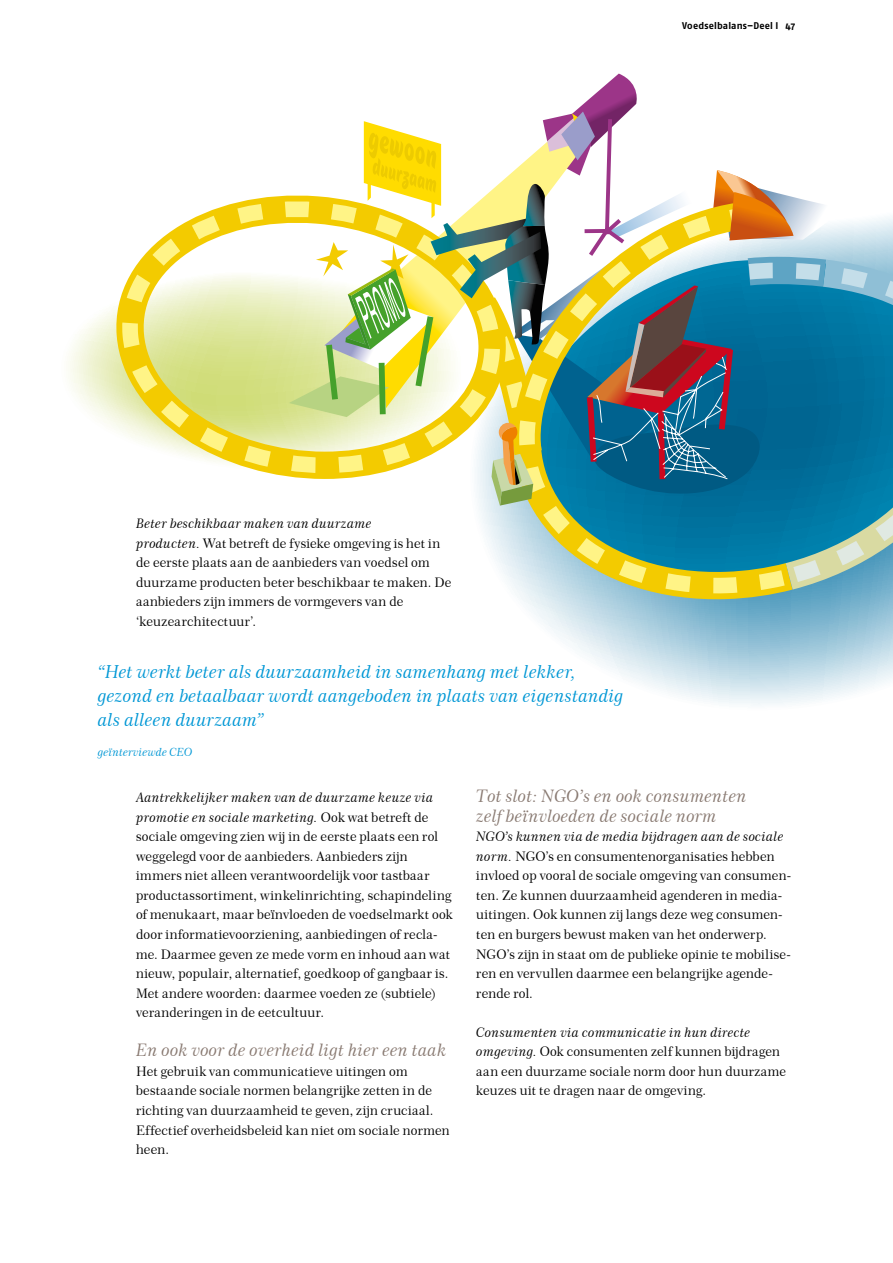
<style>
.page{position:relative;width:893px;height:1263px;background:#fff}
.page>*{position:absolute;margin:0;border:0;box-sizing:border-box;transform-origin:0 0}
.t1{font:18px/24px "Century 751 BT Italic B";letter-spacing:-.005em;color:#0097d5}
.t2{font:17.25px/19.5px "Century 751 BT Italic B";color:#897a72}
.t3{font:13.2px/19.5px "Century 751 BT Roman B";letter-spacing:.015em;color:#000}
.t4{font:13.2px/19.5px "Century 751 BT Italic B";letter-spacing:.01em;color:#000}
.t5{font:11.25px "Century 751 BT Italic B";color:#0097d5}
.t6{font:700 9.75px "Fago No";letter-spacing:.015em;color:#000}
.s1{font-family:"Century 751 BT Italic B"}
.s2{font-family:"Century 751 BT Roman B"}
</style>
<div class="page">
<svg style="left:541px;top:610px;width:352px;height:95px"></svg>
<svg style="left:68px;top:323px;width:26px;height:92px"></svg>
<svg style="left:94px;top:195px;width:195px;height:228px"></svg>
<svg style="left:107px;top:202px;width:182px;height:275px"></svg>
<svg style="left:289px;top:74px;width:604px;height:536px"></svg>
<p class="t6" style="left:682px;top:20px;width:114px">Voedselbalans–Deel I 47</p>
<p class="t4" style="left:136px;top:514px;width:237px">Beter beschikbaar maken van duurzame</p>
<p class="t3" style="left:136px;top:533px;width:317px"><span class="s1">producten.</span> Wat betreft de fysieke omgeving is het in de eerste plaats aan de aanbieders van voedsel om duurzame producten beter beschikbaar te maken. De aanbieders zijn immers de vormgevers van de ‘keuzearchitectuur’.</p>
<h1 class="t1" style="left:98px;top:659px;width:527px">“Het werkt beter als duurzaamheid in samenhang met lekker, gezond en betaalbaar wordt aangeboden in plaats van eigenstandig als alleen duurzaam”</h1>
<p class="t5" style="left:98px;top:745px;width:96px">geïnterviewde CEO</p>
<p class="t4" style="left:136px;top:787px;width:299px">Aantrekkelijker maken van de duurzame keuze via promotie en sociale marketing. <span class="s2">Ook wat betreft de</span></p>
<p class="t3" style="left:136px;top:827px;width:318px">sociale omgeving zien wij in de eerste plaats een rol weggelegd voor de aanbieders. Aanbieders zijn immers niet alleen verantwoordelijk voor tastbaar productassortiment, winkelinrichting, schapindeling of menukaart, maar beïnvloeden de voedselmarkt ook door informatievoorziening, aanbiedingen of recla&shy;me. Daarmee geven ze mede vorm en inhoud aan wat nieuw, populair, alternatief, goedkoop of gangbaar is.<br>Met andere woorden: daarmee voeden ze (subtiele) veranderingen in de eetcultuur.</p>
<h2 class="t2" style="left:136px;top:1040px;width:312px">En ook voor de overheid ligt hier een taak</h2>
<p class="t3" style="left:136px;top:1061px;width:315px">Het gebruik van communicatieve uitingen om bestaande sociale normen belangrijke zetten in de richting van duurzaamheid te geven, zijn cruciaal.<br>Effectief overheidsbeleid kan niet om sociale normen heen.</p>
<h2 class="t2" style="left:476px;top:786px;width:272px">Tot slot: NGO’s en ook consumenten zelf beïnvloeden de sociale norm</h2>
<p class="t4" style="left:476px;top:826px;width:309px">NGO’s kunnen via de media bijdragen aan de sociale</p>
<p class="t3" style="left:476px;top:846px;width:316px"><span class="s1">norm.</span> NGO’s en consumentenorganisaties hebben invloed op vooral de sociale omgeving van consumen&shy;ten. Ze kunnen duurzaamheid agenderen in media&shy;uitingen. Ook kunnen zij langs deze weg consumen&shy;ten en burgers bewust maken van het onderwerp.<br>NGO’s zijn in staat om de publieke opinie te mobilise&shy;ren en vervullen daarmee een belangrijke agende&shy;rende rol.</p>
<p class="t4" style="left:476px;top:1022px;width:276px">Consumenten via communicatie in hun directe</p>
<p class="t3" style="left:476px;top:1042px;width:312px"><span class="s1">omgeving.</span> Ook consumenten zelf kunnen bijdragen aan een duurzame sociale norm door hun duurzame keuzes uit te dragen naar de omgeving.</p>
</div>
